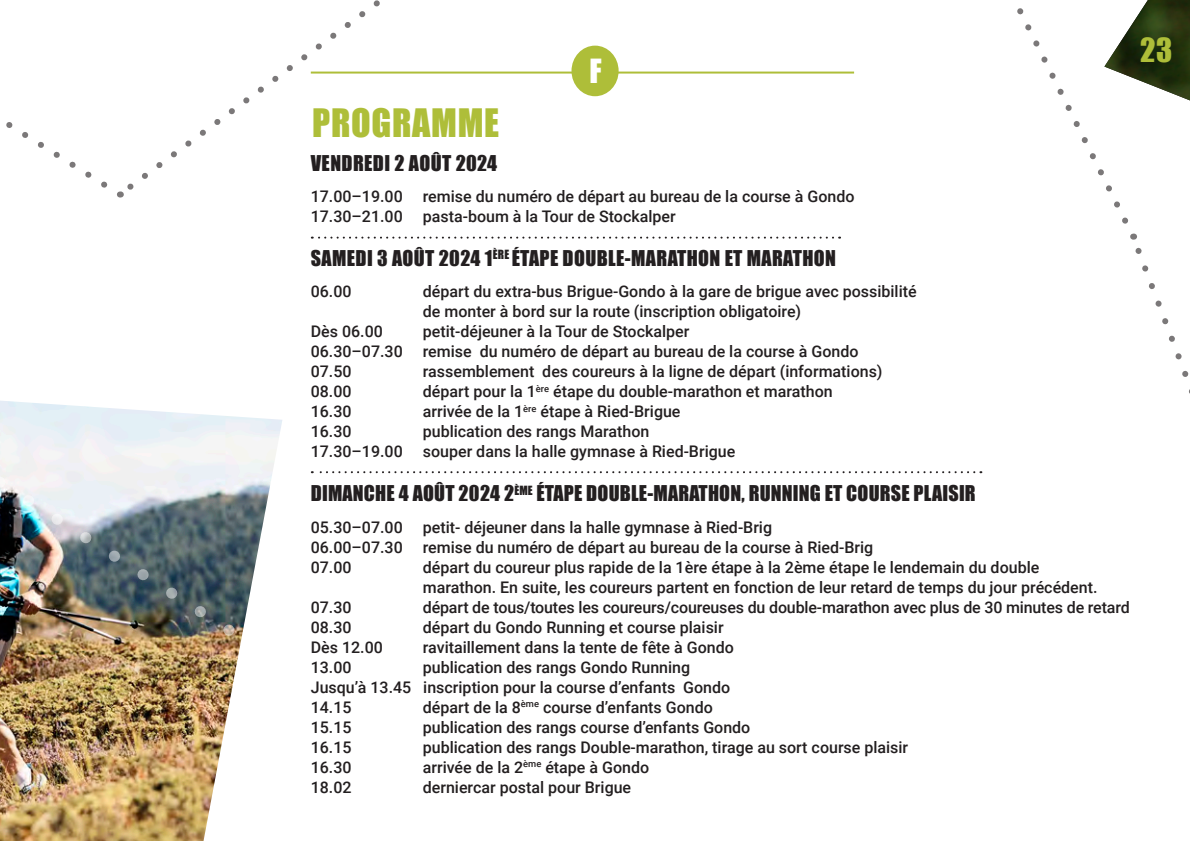
<style>
.page{position:relative;width:1190px;height:841px;background:#fff}
.page>*{position:absolute;margin:0;border:0;box-sizing:border-box;transform-origin:0 0}
.t1{font:36px "Impact";letter-spacing:.02em;color:#aebe39}
.t2{font:30.6px "Impact";color:#aebe39}
.t3{font:30.6px "Impact";color:#fff}
.t4{font:20px "Impact";letter-spacing:.01em;color:#231f20}
.t5{font:500 16px/20px "Roboto";color:#231f20}
</style>
<div class="page">
<img style="left:0;top:411px;width:626px;height:430px">
<svg style="left:119px;top:0;width:353px;height:198px"></svg>
<svg style="left:6px;top:122px;width:102px;height:66px"></svg>
<div style="left:571px;top:46px;width:47px;height:50px;background:#aebe39;border-radius:50%"></div>
<hr style="left:311px;top:72px;width:262px;height:2px;background:#aebe39">
<hr style="left:605px;top:72px;width:249px;height:2px;background:#aebe39">
<svg style="left:312px;top:237px;width:521px;height:2px"></svg>
<svg style="left:312px;top:471px;width:662px;height:2px"></svg>
<svg style="left:1017px;top:0;width:173px;height:394px"></svg>
<h1 class="t1" style="left:312px;top:95px;width:188px">PROGRAMME</h1>
<h2 class="t3" style="left:589px;top:48px;width:14px">F</h2>
<p class="t4" style="left:311px;top:147px;width:188px">VENDREDI 2 AOÛT 2024</p>
<p class="t5" style="left:311px;top:186px;width:93px">17.00–19.00</p>
<p class="t5" style="left:423px;top:186px;width:433px">remise du numéro de départ au bureau de la course à Gondo</p>
<p class="t5" style="left:311px;top:206px;width:93px">17.30–21.00</p>
<p class="t5" style="left:423px;top:206px;width:254px">pasta-boum à la Tour de Stockalper</p>
<p class="t4" style="left:311px;top:243px;width:527px">SAMEDI 3 AOÛT 2024 1<sup>ÈRE</sup> ÉTAPE DOUBLE-MARATHON ET MARATHON</p>
<p class="t5" style="left:311px;top:281px;width:42px">06.00</p>
<p class="t5" style="left:423px;top:281px;width:495px">départ du extra-bus Brigue-Gondo à la gare de brigue avec possibilité de monter à bord sur la route (inscription obligatoire)</p>
<p class="t5" style="left:311px;top:321px;width:74px">Dès 06.00</p>
<p class="t5" style="left:423px;top:321px;width:268px">petit-déjeuner à la Tour de Stockalper</p>
<p class="t5" style="left:311px;top:341px;width:93px">06.30–07.30</p>
<p class="t5" style="left:423px;top:341px;width:437px">remise du numéro de départ au bureau de la course à Gondo</p>
<p class="t5" style="left:311px;top:361px;width:42px">07.50</p>
<p class="t5" style="left:423px;top:361px;width:461px">rassemblement des coureurs à la ligne de départ (informations)</p>
<p class="t5" style="left:311px;top:381px;width:42px">08.00</p>
<p class="t5" style="left:423px;top:381px;width:411px">départ pour la 1<sup>ère</sup> étape du double-marathon et marathon</p>
<p class="t5" style="left:311px;top:401px;width:42px">16.30</p>
<p class="t5" style="left:423px;top:401px;width:259px">arrivée de la 1<sup>ère</sup> étape à Ried-Brigue</p>
<p class="t5" style="left:311px;top:421px;width:42px">16.30</p>
<p class="t5" style="left:423px;top:421px;width:228px">publication des rangs Marathon</p>
<p class="t5" style="left:311px;top:441px;width:93px">17.30–19.00</p>
<p class="t5" style="left:423px;top:441px;width:314px">souper dans la halle gymnase à Ried-Brigue</p>
<p class="t4" style="left:311px;top:478px;width:666px">DIMANCHE 4 AOÛT 2024 2<sup>ÈME</sup> ÉTAPE DOUBLE-MARATHON, RUNNING ET COURSE PLAISIR</p>
<p class="t5" style="left:311px;top:516px;width:93px">05.30–07.00</p>
<p class="t5" style="left:423px;top:516px;width:351px">petit- déjeuner dans la halle gymnase à Ried-Brig</p>
<p class="t5" style="left:311px;top:536px;width:93px">06.00–07.30</p>
<p class="t5" style="left:423px;top:536px;width:452px">remise du numéro de départ au bureau de la course à Ried-Brig</p>
<p class="t5" style="left:311px;top:556px;width:42px">07.00</p>
<p class="t5" style="left:423px;top:556px;width:676px">départ du coureur plus rapide de la 1ère étape à la 2ème étape le lendemain du double marathon. En suite, les coureurs partent en fonction de leur retard de temps du jour précédent.</p>
<p class="t5" style="left:311px;top:596px;width:42px">07.30</p>
<p class="t5" style="left:423px;top:596px;width:708px">départ de tous/toutes les coureurs/coureuses du double-marathon avec plus de 30 minutes de retard</p>
<p class="t5" style="left:311px;top:616px;width:42px">08.30</p>
<p class="t5" style="left:423px;top:616px;width:302px">départ du Gondo Running et course plaisir</p>
<p class="t5" style="left:311px;top:636px;width:74px">Dès 12.00</p>
<p class="t5" style="left:423px;top:636px;width:312px">ravitaillement dans la tente de fête à Gondo</p>
<p class="t5" style="left:311px;top:656px;width:42px">13.00</p>
<p class="t5" style="left:311px;top:656px;width:421px;text-indent:112px">publication des rangs Gondo Running<br>Jusqu’à 13.45 inscription pour la course d’enfants Gondo<br>14.15</p>
<p class="t5" style="left:423px;top:696px;width:291px">départ de la 8<sup>ème</sup> course d’enfants Gondo</p>
<p class="t5" style="left:311px;top:716px;width:42px">15.15</p>
<p class="t5" style="left:423px;top:716px;width:329px">publication des rangs course d’enfants Gondo</p>
<p class="t5" style="left:311px;top:736px;width:42px">16.15</p>
<p class="t5" style="left:423px;top:736px;width:487px">publication des rangs Double-marathon, tirage au sort course plaisir</p>
<p class="t5" style="left:311px;top:756px;width:42px">16.30</p>
<p class="t5" style="left:423px;top:756px;width:228px">arrivée de la 2<sup>ème</sup> étape à Gondo</p>
<p class="t5" style="left:311px;top:776px;width:42px">18.02</p>
<p class="t5" style="left:423px;top:776px;width:210px">derniercar postal pour Brigue</p>
<h2 class="t2" style="left:1140px;top:26px;width:34px">23</h2>
</div>
